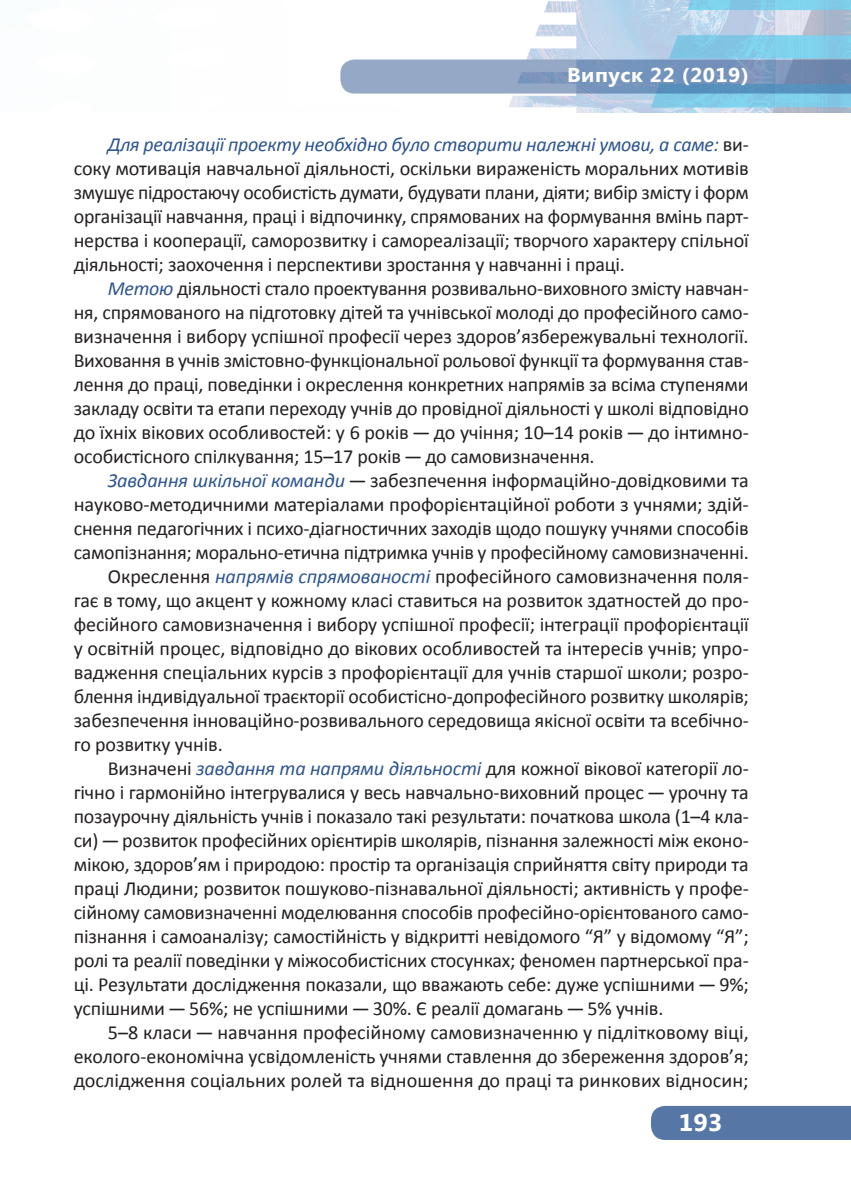
<style>
.page{position:relative;width:851px;height:1191px;background:#fff}
.page>*{position:absolute;margin:0;border:0;box-sizing:border-box;transform-origin:0 0}
.t1{font:700 24px "Segoe UI";color:#fff;scale:1.05 1}
.Main{font:20px/24px "Calibri";letter-spacing:-.01em;color:#231f20;text-align:justify}
.t2{font:700 20px "Segoe UI";letter-spacing:.025em;color:#fff;scale:1.06 1}
.s1{font-style:italic;color:#2c548f}
</style>
<div class="page">
<img style="left:352px;top:0;width:498px;height:113px">
<svg style="left:340px;top:60px;width:510px;height:34px"></svg>
<div style="left:651px;top:1106px;width:199px;height:34px;background:#5676a5"></div>
<p class="t2" style="left:567px;top:61px;width:173px">Випуск 22 (2019)</p>
<p class="Main" style="left:74px;top:132px;width:676px;text-indent:34px"><span class="s1">Для реалізації проекту необхідно було створити належні умови, а саме:</span> ви&shy;соку мотивація навчальної діяльності, оскільки вираженість моральних мотивів змушує підростаючу особистість думати, будувати плани, діяти; вибір змісту і форм організації навчання, праці і відпочинку, спрямованих на формування вмінь парт&shy;нерства і кооперації, саморозвитку і самореалізації; творчого характеру спільної діяльності; заохочення і перспективи зростання у навчанні і праці.</p>
<p class="Main" style="left:74px;top:276px;width:676px;text-indent:34px"><span class="s1">Метою</span> діяльності стало проектування розвивально-виховного змісту навчан&shy;ня, спрямованого на підготовку дітей та учнівської молоді до професійного само&shy;визначення і вибору успішної професії через здоров’язбережувальні технології.<br>Виховання в учнів змістовно-функціональної рольової функції та формування став&shy;лення до праці, поведінки і окреслення конкретних напрямів за всіма ступенями закладу освіти та етапи переходу учнів до провідної діяльності у школі відповідно до їхніх вікових особливостей: у 6 років — до учіння; 10–14 років — до інтимно&shy;особистісного спілкування; 15–17 років — до самовизначення.</p>
<p class="Main" style="left:74px;top:468px;width:676px;text-indent:34px"><span class="s1">Завдання шкільної команди</span> — забезпечення інформаційно-довідковими та науково-методичними матеріалами профорієнтаційної роботи з учнями; здій&shy;снення педагогічних і психо-діагностичних заходів щодо пошуку учнями способів самопізнання; морально-етична підтримка учнів у професійному самовизначенні.</p>
<p class="Main" style="left:74px;top:564px;width:676px;text-indent:34px">Окреслення <span class="s1">напрямів спрямованості</span> професійного самовизначення поля&shy;гає в тому, що акцент у кожному класі ставиться на розвиток здатностей до про&shy;фесійного самовизначення і вибору успішної професії; інтеграції профорієнтації у освітній процес, відповідно до вікових особливостей та інтересів учнів; упро&shy;вадження спеціальних курсів з профорієнтації для учнів старшої школи; розро&shy;блення індивідуальної траєкторії особистісно-допрофесійного розвитку школярів; забезпечення інноваційно-розвивального середовища якісної освіти та всебічно&shy;го розвитку учнів.</p>
<p class="Main" style="left:74px;top:756px;width:676px;text-indent:34px">Визначені <span class="s1">завдання та напрями діяльності</span> для кожної вікової категорії ло&shy;гічно і гармонійно інтегрувалися у весь навчально-виховний процес — урочну та позаурочну діяльність учнів і показало такі результати: початкова школа (1–4 кла&shy;си)—розвиток професійних орієнтирів школярів, пізнання залежності між еконо&shy;мікою, здоров’ям і природою: простір та організація сприйняття світу природи та праці Людини; розвиток пошуково-пізнавальної діяльності; активність у профе&shy;сійному самовизначенні моделювання способів професійно-орієнтованого само&shy;пізнання і самоаналізу; самостійність у відкритті невідомого “Я” у відомому “Я”; ролі та реалії поведінки у міжособистісних стосунках; феномен партнерської пра&shy;ці. Результати дослідження показали, що вважають себе: дуже успішними — 9%; успішними — 56%; не успішними — 30%. Є реалії домагань — 5% учнів.</p>
<p class="Main" style="left:74px;top:1020px;width:676px;text-indent:34px">5–8 класи — навчання професійному самовизначенню у підлітковому віці, еколого-економічна усвідомленість учнями ставлення до збереження здоров’я; дослідження соціальних ролей та відношення до праці та ринкових відносин;</p>
<p class="t1" style="left:678px;top:1105px;width:43px">193</p>
</div>
